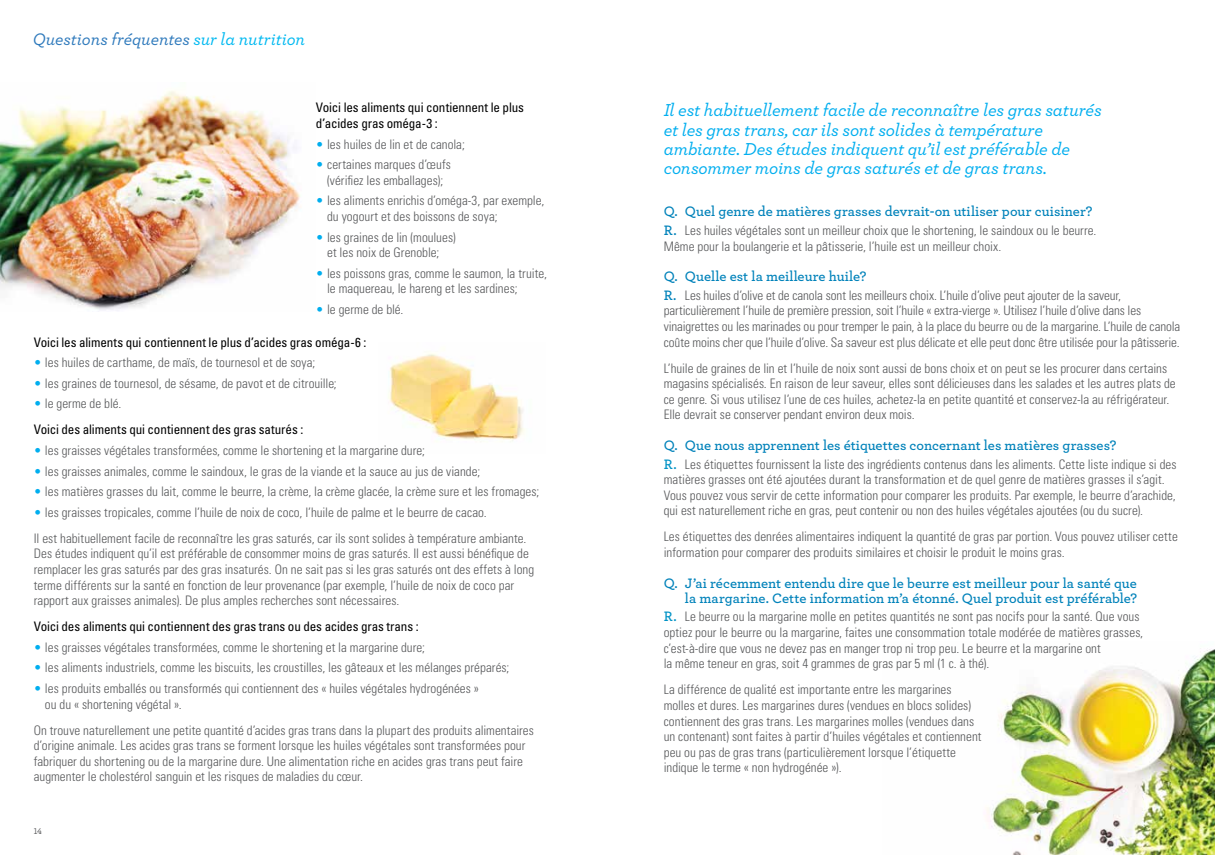
<style>
.page{position:relative;width:1215px;height:855px;background:#fff}
.page>*{position:absolute;margin:0;border:0;box-sizing:border-box;transform-origin:0 0}
.t1{font:italic 500 18.12px/19.4px "Archer";letter-spacing:-.01em;color:#00aeef}
.t2{font:17.5px "Archer Medium LF Italic";letter-spacing:-.005em;color:#2f7abc}
.t3{font:600 14.38px/15.2px "Archer";color:#0082ba;text-align:right}
.t4{font:300 condensed 13.12px/15.6px "Univers";color:#58595b}
.t5{font:condensed 13.12px/26px "Univers";letter-spacing:-.01em;color:#000}
.t6{font:8.75px "Archer Medium LF";color:#58595b}
.s1{color:#00b9f1}
.s2{color:#00aeef}
.s3{font-weight:300;color:#00aeef}
.s4{font-weight:300;color:#58595b}
.s5{font-family:"Archer Semibold LF";font-weight:400}
.s6{font-family:"Archer Semibold LF";font-weight:400;font-stretch:normal;font-size:14.38px;color:#0082ba}
.s7{font-family:"Archer Semibold LF";font-weight:400;font-stretch:normal;font-size:14.38px;color:#0092c5}
</style>
<div class="page">
<img style="left:987px;top:649px;width:228px;height:206px">
<img style="left:0;top:90px;width:300px;height:221px">
<img style="left:388px;top:353px;width:137px;height:89px">
<h2 class="t2" style="left:33px;top:28px;width:274px">Questions fréquentes <span class="s1">sur la nutrition</span></h2>
<p class="t5" style="left:316px;top:100px;width:210px;line-height:15.6px">Voici les aliments qui contiennent le plus d’acides gras oméga-3 :</p>
<p class="t4" style="left:316px;top:136px;width:151px"><span class="s2">•</span> les huiles de lin et de canola;</p>
<p class="t4" style="left:316px;top:157px;width:137px;text-align:center"><span class="s2">•</span> certaines marques d’œufs (vérifiez les emballages);</p>
<p class="t4" style="left:327px;top:193px;width:219px;text-indent:-11px"><span class="s2">•</span> les aliments enrichis d’oméga-3, par exemple, du yogourt et des boissons de soya;</p>
<p class="t4" style="left:316px;top:229px;width:141px;text-align:center"><span class="s2">•</span> les graines de lin (moulues) et les noix de Grenoble;</p>
<p class="t4" style="left:327px;top:265px;width:221px;text-indent:-11px"><span class="s2">•</span> les poissons gras, comme le saumon, la truite, le maquereau, le hareng et les sardines;</p>
<p class="t4" style="left:316px;top:301px;width:89px"><span class="s2">•</span> le germe de blé.</p>
<p class="t5" style="left:34px;top:329px;width:334px">Voici les aliments qui contiennent le plus d’acides gras oméga-6 :</p>
<p class="t4" style="left:34px;top:355px;width:283px"><span class="s2">•</span> les huiles de carthame, de maïs, de tournesol et de soya;</p>
<p class="t4" style="left:34px;top:375px;width:305px"><span class="s2">•</span> les graines de tournesol, de sésame, de pavot et de citrouille;</p>
<p class="t5" style="left:34px;top:390px;width:271px"><span class="s3">•</span> <span class="s4">le germe de blé.<br></span>Voici des aliments qui contiennent des gras saturés :</p>
<p class="t4" style="left:34px;top:442px;width:393px"><span class="s2">•</span> les graisses végétales transformées, comme le shortening et la margarine dure;</p>
<p class="t4" style="left:34px;top:463px;width:448px"><span class="s2">•</span> les graisses animales, comme le saindoux, le gras de la viande et la sauce au jus de viande;</p>
<p class="t4" style="left:34px;top:484px;width:507px"><span class="s2">•</span> les matières grasses du lait, comme le beurre, la crème, la crème glacée, la crème sure et les fromages;</p>
<p class="t4" style="left:34px;top:499px;width:494px;line-height:26px"><span class="s2">•</span> les graisses tropicales, comme l’huile de noix de coco, l’huile de palme et le beurre de cacao.<br>Il est habituellement facile de reconnaître les gras saturés, car ils sont solides à température ambiante.</p>
<p class="t4" style="left:34px;top:546px;width:502px">Des études indiquent qu’il est préférable de consommer moins de gras saturés. Il est aussi bénéfique de remplacer les gras saturés par des gras insaturés. On ne sait pas si les gras saturés ont des effets à long terme différents sur la santé en fonction de leur provenance (par exemple, l’huile de noix de coco par rapport aux graisses animales). De plus amples recherches sont nécessaires.</p>
<p class="t5" style="left:34px;top:613px;width:386px">Voici des aliments qui contiennent des gras trans ou des acides gras trans :</p>
<p class="t4" style="left:34px;top:639px;width:393px"><span class="s2">•</span> les graisses végétales transformées, comme le shortening et la margarine dure;</p>
<p class="t4" style="left:34px;top:660px;width:477px"><span class="s2">•</span> les aliments industriels, comme les biscuits, les croustilles, les gâteaux et les mélanges préparés;</p>
<p class="t4" style="left:45px;top:680px;width:436px;text-indent:-11px"><span class="s2">•</span> les produits emballés ou transformés qui contiennent des « huiles végétales hydrogénées » ou du « shortening végétal ».</p>
<p class="t4" style="left:34px;top:722px;width:502px">On trouve naturellement une petite quantité d’acides gras trans dans la plupart des produits alimentaires d’origine animale. Les acides gras trans se forment lorsque les huiles végétales sont transformées pour fabriquer du shortening ou de la margarine dure. Une alimentation riche en acides gras trans peut faire augmenter le cholestérol sanguin et les risques de maladies du cœur.</p>
<p class="t6" style="left:34px;top:826px;width:10px">14</p>
<h1 class="t1" style="left:664px;top:99px;width:439px">Il est habituellement facile de reconnaître les gras saturés et les gras trans, car ils sont solides à température ambiante. Des études indiquent qu’il est préférable de consommer moins de gras saturés et de gras trans.</h1>
<p class="t3" style="left:664px;top:204px;width:430px"><span class="s5">Q.</span> Quel genre de matières grasses devrait-on utiliser pour cuisiner?</p>
<p class="t4" style="left:664px;top:222px;width:434px"><span class="s6">R.</span> Les huiles végétales sont un meilleur choix que le shortening, le saindoux ou le beurre.<br>Même pour la boulangerie et la pâtisserie, l’huile est un meilleur choix.</p>
<p class="t3" style="left:664px;top:268px;width:204px"><span class="s5">Q.</span> Quelle est la meilleure huile?</p>
<p class="t4" style="left:664px;top:287px;width:518px"><span class="s6">R.</span> Les huiles d’olive et de canola sont les meilleurs choix. L’huile d’olive peut ajouter de la saveur, particulièrement l’huile de première pression, soit l’huile « extra-vierge ». Utilisez l’huile d’olive dans les vinaigrettes ou les marinades ou pour tremper le pain, à la place du beurre ou de la margarine. L’huile de canola coûte moins cher que l’huile d’olive. Sa saveur est plus délicate et elle peut donc être utilisée pour la pâtisserie.</p>
<p class="t4" style="left:664px;top:360px;width:514px">L’huile de graines de lin et l’huile de noix sont aussi de bons choix et on peut se les procurer dans certains magasins spécialisés. En raison de leur saveur, elles sont délicieuses dans les salades et les autres plats de ce genre. Si vous utilisez l’une de ces huiles, achetez-la en petite quantité et conservez-la au réfrigérateur.<br>Elle devrait se conserver pendant environ deux mois.</p>
<p class="t3" style="left:664px;top:437px;width:454px"><span class="s5">Q.</span> Que nous apprennent les étiquettes concernant les matières grasses?</p>
<p class="t4" style="left:664px;top:456px;width:514px"><span class="s7">R.</span> Les étiquettes fournissent la liste des ingrédients contenus dans les aliments. Cette liste indique si des matières grasses ont été ajoutées durant la transformation et de quel genre de matières grasses il s’agit.<br>Vous pouvez vous servir de cette information pour comparer les produits. Par exemple, le beurre d’arachide, qui est naturellement riche en gras, peut contenir ou non des huiles végétales ajoutées (ou du sucre).</p>
<p class="t4" style="left:664px;top:529px;width:516px">Les étiquettes des denrées alimentaires indiquent la quantité de gras par portion. Vous pouvez utiliser cette information pour comparer des produits similaires et choisir le produit le moins gras.</p>
<p class="t3" style="left:664px;top:575px;width:475px"><span class="s5">Q.</span> J’ai récemment entendu dire que le beurre est meilleur pour la santé que la margarine. Cette information m’a étonné. Quel produit est préférable?</p>
<p class="t4" style="left:664px;top:609px;width:481px"><span class="s7">R.</span> Le beurre ou la margarine molle en petites quantités ne sont pas nocifs pour la santé. Que vous optiez pour le beurre ou la margarine, faites une consommation totale modérée de matières grasses, c’est-à-dire que vous ne devez pas en manger trop ni trop peu. Le beurre et la margarine ont<br>la même teneur en gras, soit 4 grammes de gras par 5 ml (1 c. à thé).</p>
<p class="t4" style="left:664px;top:682px;width:319px">La différence de qualité est importante entre les margarines molles et dures. Les margarines dures (vendues en blocs solides) contiennent des gras trans. Les margarines molles (vendues dans un contenant) sont faites à partir d’huiles végétales et contiennent peu ou pas de gras trans (particulièrement lorsque l’étiquette indique le terme « non hydrogénée »).</p>
</div>
